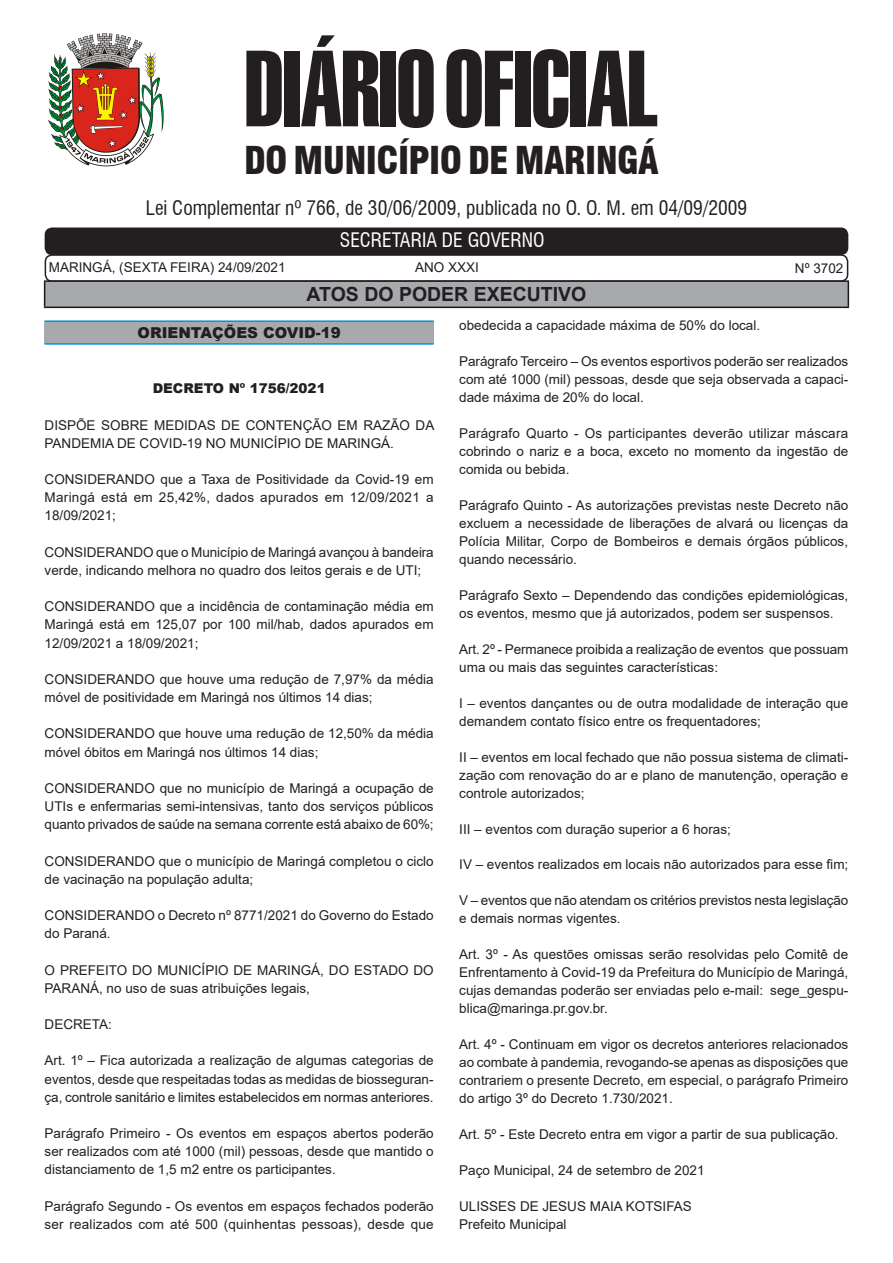
<style>
.page{position:relative;width:893px;height:1263px;background:#fff}
.page>*{position:absolute;margin:0;border:0;box-sizing:border-box;transform-origin:0 0}
.t1{font:105px "Swiss 911 BT Extra Compressed";letter-spacing:-.015em;color:#231f20}
.t2{font:900 condensed 37.5px "Swiss 721 BT";letter-spacing:-.02em;color:#231f20}
.t3{font:condensed 19.5px "Swiss 721 BT";color:#231f20}
.t4{font:700 19.5px "Arial";color:#231f20}
.t5{font:condensed 19.5px "Swiss 721 BT";color:#fff}
.t6{font:900 15px "Arial";color:#231f20}
.t7{font:13.5px/18px "Arial";color:#231f20}
.t8{font:900 13.5px "Arial";color:#231f20}
</style>
<div class="page">
<div style="left:45px;top:228px;width:803px;height:26px;background:#231f20;border-radius:7px"></div>
<div style="left:45px;top:227px;width:803px;height:28px;border:2px solid #231f20;border-radius:7px"></div>
<div style="left:45px;top:254px;width:803px;height:28px;border:2px solid #231f20;border-radius:7px"></div>
<div style="left:45px;top:281px;width:803px;height:26px;background:#a8a9ad"></div>
<hr style="left:44px;top:280px;width:805px;height:2px;background:#1a171b">
<svg style="left:44px;top:282px;width:1px;height:25px"></svg>
<svg style="left:848px;top:282px;width:1px;height:25px"></svg>
<hr style="left:44px;top:307px;width:805px;height:1px;background:#1a171b">
<svg style="left:48px;top:33px;width:116px;height:133px"></svg>
<div style="left:45px;top:321px;width:389px;height:23px;background:#a8a9ad"></div>
<hr style="left:45px;top:320px;width:389px;height:2px;background:#0095d9">
<hr style="left:45px;top:343px;width:389px;height:2px;background:#0095d9">
<p class="t1" style="left:244px;top:30px;width:416px">DIÁRIO OFICIAL</p>
<p class="t2" style="left:244px;top:138px;width:416px">DO MUNICÍPIO DE MARINGÁ</p>
<p class="t3" style="left:146px;top:196px;width:603px">Lei Complementar nº 766, de 30/06/2009, publicada no O. O. M. em 04/09/2009</p>
<p class="t5" style="left:340px;top:228px;width:206px">SECRETARIA DE GOVERNO</p>
<p class="t7" style="left:49px;top:258px;width:238px">MARINGÁ, (SEXTA FEIRA) 24/09/2021</p>
<p class="t7" style="left:415px;top:258px;width:65px">ANO XXXI</p>
<p class="t7" style="left:795px;top:259px;width:50px">Nº 3702</p>
<p class="t4" style="left:307px;top:281px;width:281px">ATOS DO PODER EXECUTIVO</p>
<p class="t6" style="left:137px;top:322px;width:205px">ORIENTAÇÕES COVID-19</p>
<p class="t8" style="left:153px;top:379px;width:174px">DECRETO Nº 1756/2021</p>
<p class="t7" style="left:45px;top:416px;width:391px">DISPÕE SOBRE MEDIDAS DE CONTENÇÃO EM RAZÃO DA<br>PANDEMIA DE COVID-19 NO MUNICÍPIO DE MARINGÁ.</p>
<p class="t7" style="left:45px;top:470px;width:391px;text-align:justify">CONSIDERANDO que a Taxa de Positividade da Covid-19 em Maringá está em 25,42%, dados apurados em 12/09/2021 a 18/09/2021;</p>
<p class="t7" style="left:45px;top:543px;width:391px">CONSIDERANDO que o Município de Maringá avançou à bandeira verde, indicando melhora no quadro dos leitos gerais e de UTI;</p>
<p class="t7" style="left:45px;top:597px;width:391px;text-align:justify">CONSIDERANDO que a incidência de contaminação média em Maringá está em 125,07 por 100 mil/hab, dados apurados em 12/09/2021 a 18/09/2021;</p>
<p class="t7" style="left:45px;top:670px;width:391px">CONSIDERANDO que houve uma redução de 7,97% da média móvel de positividade em Maringá nos últimos 14 dias;</p>
<p class="t7" style="left:45px;top:724px;width:391px">CONSIDERANDO que houve uma redução de 12,50% da média móvel óbitos em Maringá nos últimos 14 dias;</p>
<p class="t7" style="left:45px;top:779px;width:391px;text-align:justify">CONSIDERANDO que no município de Maringá a ocupação de UTIs e enfermarias semi-intensivas, tanto dos serviços públicos quanto privados de saúde na semana corrente está abaixo de 60%;</p>
<p class="t7" style="left:45px;top:852px;width:391px">CONSIDERANDO que o município de Maringá completou o ciclo de vacinação na população adulta;</p>
<p class="t7" style="left:45px;top:906px;width:391px">CONSIDERANDO o Decreto nº 8771/2021 do Governo do Estado do Paraná.</p>
<p class="t7" style="left:45px;top:961px;width:391px">O PREFEITO DO MUNICÍPIO DE MARINGÁ, DO ESTADO DO<br>PARANÁ, no uso de suas atribuições legais,</p>
<p class="t7" style="left:45px;top:1015px;width:69px">DECRETA:</p>
<p class="t7" style="left:45px;top:1051px;width:391px;text-align:justify">Art. 1º – Fica autorizada a realização de algumas categorias de eventos, desde que respeitadas todas as medidas de biosseguran&shy;ça, controle sanitário e limites estabelecidos em normas anteriores.</p>
<p class="t7" style="left:45px;top:1124px;width:391px;text-align:justify">Parágrafo Primeiro - Os eventos em espaços abertos poderão ser realizados com até 1000 (mil) pessoas, desde que mantido o distanciamento de 1,5 m2 entre os participantes.</p>
<p class="t7" style="left:45px;top:1197px;width:391px">Parágrafo Segundo - Os eventos em espaços fechados poderão ser realizados com até 500 (quinhentas pessoas), desde que</p>
<p class="t7" style="left:459px;top:316px;width:302px">obedecida a capacidade máxima de 50% do local.</p>
<p class="t7" style="left:459px;top:352px;width:391px;text-align:justify">Parágrafo Terceiro – Os eventos esportivos poderão ser realizados com até 1000 (mil) pessoas, desde que seja observada a capaci&shy;dade máxima de 20% do local.</p>
<p class="t7" style="left:459px;top:424px;width:391px;text-align:justify">Parágrafo Quarto - Os participantes deverão utilizar máscara cobrindo o nariz e a boca, exceto no momento da ingestão de comida ou bebida.</p>
<p class="t7" style="left:459px;top:496px;width:391px;text-align:justify">Parágrafo Quinto - As autorizações previstas neste Decreto não excluem a necessidade de liberações de alvará ou licenças da Polícia Militar, Corpo de Bombeiros e demais órgãos públicos, quando necessário.</p>
<p class="t7" style="left:459px;top:586px;width:391px">Parágrafo Sexto – Dependendo das condições epidemiológicas, os eventos, mesmo que já autorizados, podem ser suspensos.</p>
<p class="t7" style="left:459px;top:640px;width:391px">Art. 2º - Permanece proibida a realização de eventos que possuam uma ou mais das seguintes características:</p>
<p class="t7" style="left:459px;top:694px;width:391px">I – eventos dançantes ou de outra modalidade de interação que demandem contato físico entre os frequentadores;</p>
<p class="t7" style="left:459px;top:748px;width:391px;text-align:justify">II – eventos em local fechado que não possua sistema de climati&shy;zação com renovação do ar e plano de manutenção, operação e controle autorizados;</p>
<p class="t7" style="left:459px;top:820px;width:273px">III – eventos com duração superior a 6 horas;</p>
<p class="t7" style="left:459px;top:856px;width:391px">IV – eventos realizados em locais não autorizados para esse fim;</p>
<p class="t7" style="left:459px;top:891px;width:391px">V – eventos que não atendam os critérios previstos nesta legislação e demais normas vigentes.</p>
<p class="t7" style="left:459px;top:945px;width:391px;text-align:justify">Art. 3º - As questões omissas serão resolvidas pelo Comitê de Enfrentamento à Covid-19 da Prefeitura do Município de Maringá, cujas demandas poderão ser enviadas pelo e-mail: sege_gespu&shy;blica@maringa.pr.gov.br.</p>
<p class="t7" style="left:459px;top:1035px;width:391px;text-align:justify">Art. 4º - Continuam em vigor os decretos anteriores relacionados ao combate à pandemia, revogando-se apenas as disposições que contrariem o presente Decreto, em especial, o parágrafo Primeiro do artigo 3º do Decreto 1.730/2021.</p>
<p class="t7" style="left:459px;top:1125px;width:381px">Art. 5º - Este Decreto entra em vigor a partir de sua publicação.</p>
<p class="t7" style="left:459px;top:1161px;width:247px">Paço Municipal, 24 de setembro de 2021</p>
<p class="t7" style="left:459px;top:1197px;width:234px">ULISSES DE JESUS MAIA KOTSIFAS</p>
<p class="t7" style="left:459px;top:1215px;width:109px">Prefeito Municipal</p>
</div>
